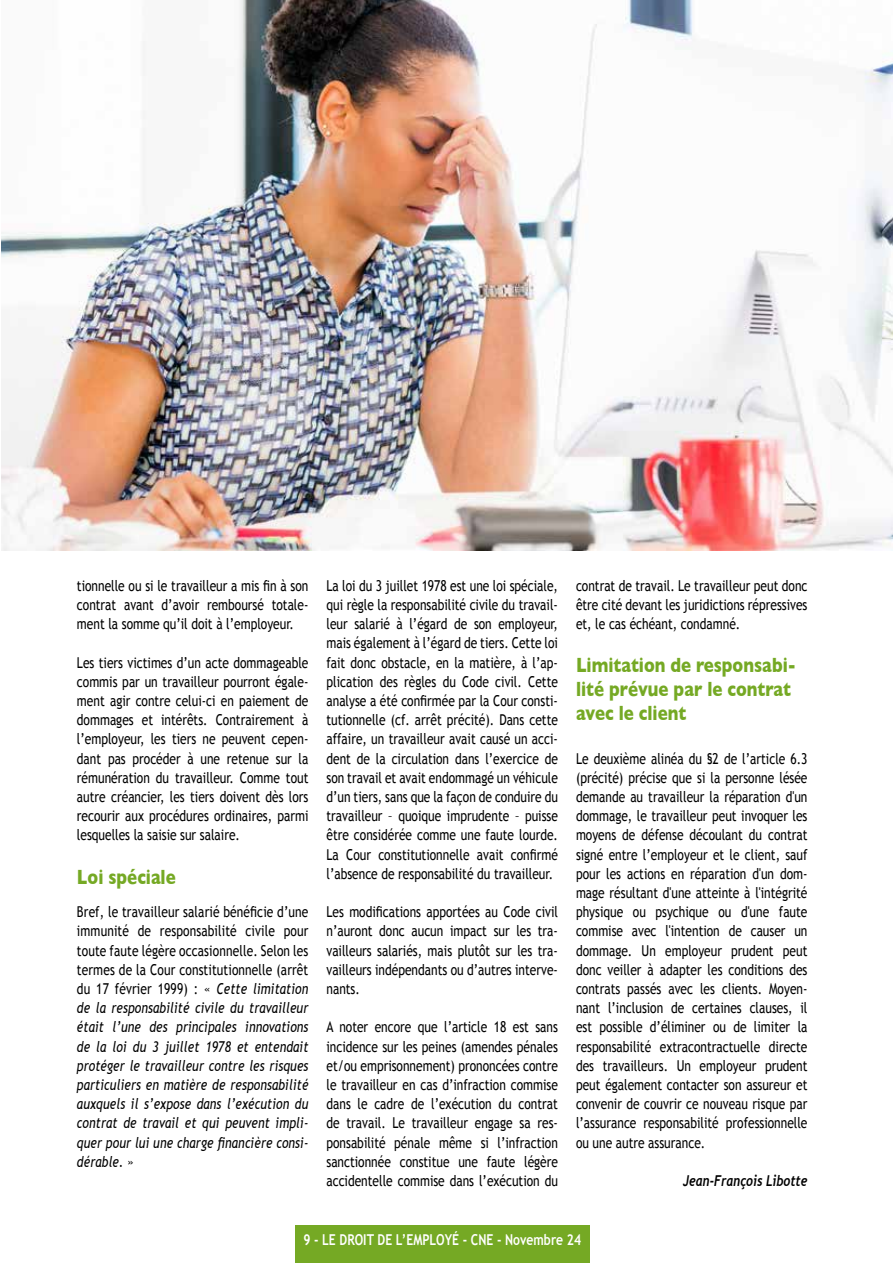
<style>
.page{position:relative;width:893px;height:1263px;background:#fff}
.page>*{position:absolute;margin:0;border:0;box-sizing:border-box;transform-origin:0 0}
.t1{font:700 21px/24px "Gill Sans";color:#75a924;scale:.8 1}
.t2{font:15px/19.2px "Trebuchet MS";color:#000;text-align:justify;scale:.8 1}
.t3{font:italic 15px/19.2px "Trebuchet MS";letter-spacing:.01em;color:#000;text-align:justify;scale:.8 1}
.t4{font:700 15px "Trebuchet MS";color:#fff;scale:.81 1}
.t5{font:italic 700 15px "Trebuchet";color:#000;scale:.8 1}
.s1{font-style:normal}
</style>
<div class="page">
<div style="left:295px;top:1225px;width:295px;height:38px;background:#75a924"></div>
<img style="left:1px;top:0;width:892px;height:550px">
<p class="t2" style="left:77px;top:576px;width:291px">tionnelle ou si le travailleur a mis fin à son contrat avant d’avoir remboursé totale&shy;ment la somme qu’il doit à l’employeur.</p>
<p class="t2" style="left:77px;top:653px;width:291px">Les tiers victimes d’un acte dommageable commis par un travailleur pourront égale&shy;ment agir contre celui-ci en paiement de dommages et intérêts. Contrairement à l’employeur, les tiers ne peuvent cepen&shy;dant pas procéder à une retenue sur la rémunération du travailleur. Comme tout autre créancier, les tiers doivent dès lors recourir aux procédures ordinaires, parmi lesquelles la saisie sur salaire.</p>
<h1 class="t1" style="left:77px;top:864px;width:125px">Loi spéciale</h1>
<p class="t3" style="left:77px;top:902px;width:291px"><span class="s1">Bref, le travailleur salarié bénéficie d’une immunité de responsabilité civile pour toute faute légère occasionnelle. Selon les termes de la Cour constitutionnelle (arrêt du 17 février 1999) : «</span> Cette limitation de la responsabilité civile du travailleur était l’une des principales innovations de la loi du 3 juillet 1978 et entendait protéger le travailleur contre les risques particuliers en matière de responsabilité auxquels il s’expose dans l’exécution du contrat de travail et qui peuvent impli&shy;quer pour lui une charge financière consi&shy;dérable. <span class="s1">»</span></p>
<p class="t2" style="left:326px;top:576px;width:291px">La loi du 3 juillet 1978 est une loi spéciale, qui règle la responsabilité civile du travail&shy;leur salarié à l’égard de son employeur, mais également à l’égard de tiers. Cette loi fait donc obstacle, en la matière, à l’ap&shy;plication des règles du Code civil. Cette analyse a été confirmée par la Cour consti&shy;tutionnelle (cf. arrêt précité). Dans cette affaire, un travailleur avait causé un acci&shy;dent de la circulation dans l’exercice de son travail et avait endommagé un véhicule d’un tiers, sans que la façon de conduire du travailleur – quoique imprudente – puisse être considérée comme une faute lourde.<br>La Cour constitutionnelle avait confirmé l’absence de responsabilité du travailleur.</p>
<p class="t2" style="left:326px;top:902px;width:291px">Les modifications apportées au Code civil n’auront donc aucun impact sur les tra&shy;vailleurs salariés, mais plutôt sur les tra&shy;vailleurs indépendants ou d’autres interve&shy;nants.</p>
<p class="t2" style="left:326px;top:1018px;width:291px">A noter encore que l’article 18 est sans incidence sur les peines (amendes pénales et/ou emprisonnement) prononcées contre le travailleur en cas d’infraction commise dans le cadre de l’exécution du contrat de travail. Le travailleur engage sa res&shy;ponsabilité pénale même si l’infraction sanctionnée constitue une faute légère accidentelle commise dans l’exécution du</p>
<p class="t2" style="left:576px;top:576px;width:291px">contrat de travail. Le travailleur peut donc être cité devant les juridictions répressives et, le cas échéant, condamné.</p>
<h1 class="t1" style="left:576px;top:653px;width:277px">Limitation de responsabi&shy;lité prévue par le contrat avec le client</h1>
<p class="t2" style="left:576px;top:749px;width:291px">Le deuxième alinéa du §2 de l’article 6.3 (précité) précise que si la personne lésée demande au travailleur la réparation d'un dommage, le travailleur peut invoquer les moyens de défense découlant du contrat signé entre l’employeur et le client, sauf pour les actions en réparation d'un dom&shy;mage résultant d'une atteinte à l'intégrité physique ou psychique ou d'une faute commise avec l'intention de causer un dommage. Un employeur prudent peut donc veiller à adapter les conditions des contrats passés avec les clients. Moyen&shy;nant l’inclusion de certaines clauses, il est possible d’éliminer ou de limiter la responsabilité extracontractuelle directe des travailleurs. Un employeur prudent peut également contacter son assureur et convenir de couvrir ce nouveau risque par l’assurance responsabilité professionnelle ou une autre assurance.</p>
<p class="t5" style="left:683px;top:1171px;width:157px">Jean-François Libotte</p>
<p class="t4" style="left:303px;top:1230px;width:344px">9 - LE DROIT DE L’EMPLOYÉ - CNE - Novembre 24</p>
</div>
